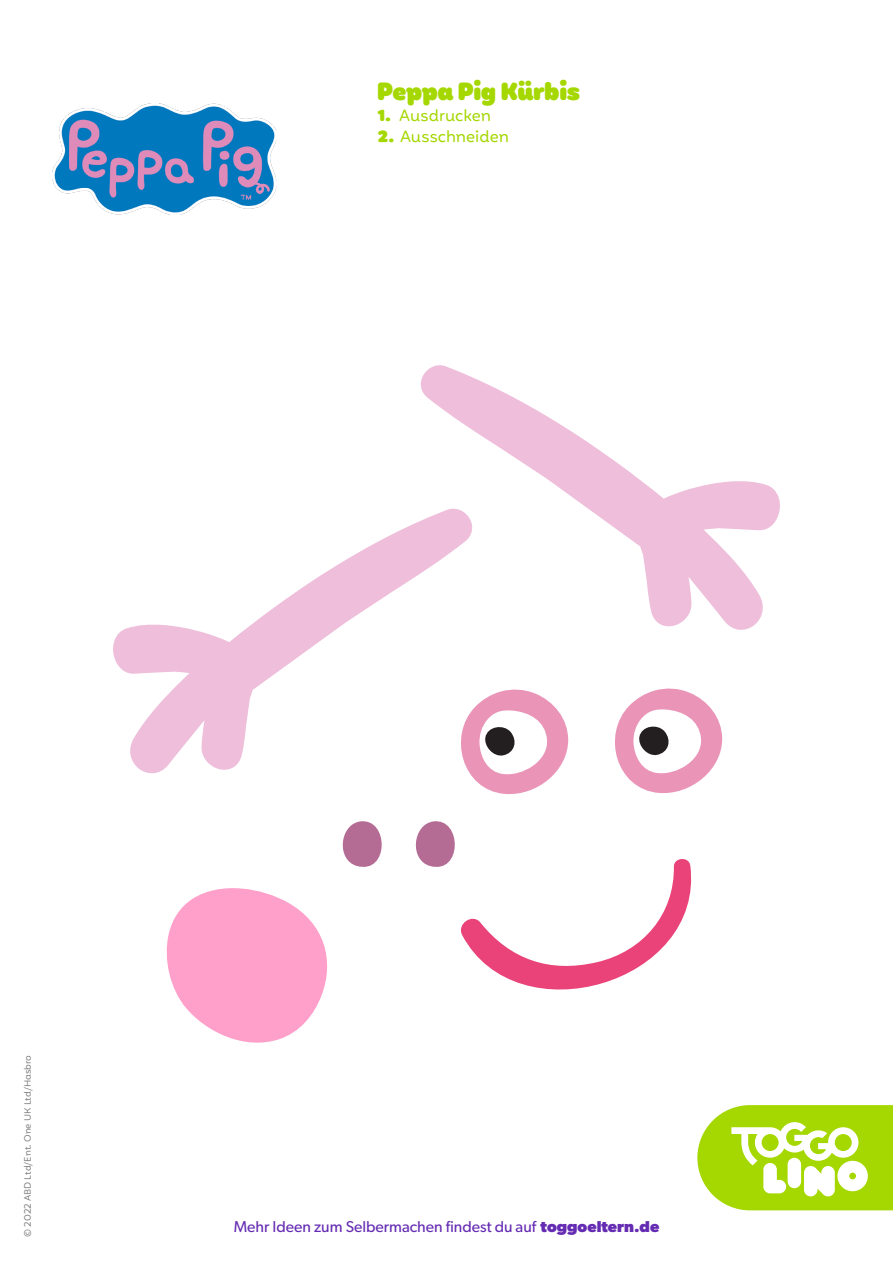
<style>
.page{position:relative;width:893px;height:1263px;background:#fff}
.page>*{position:absolute;margin:0;border:0;box-sizing:border-box;transform-origin:0 0}
.beschreibung_02{font:800 24px "Mohr Rounded Alt";letter-spacing:-.015em;color:#a5d700}
.t1{font:15.75px "Gibson";color:#652cb3}
.beschreibung_02-2{font:15.75px "Mohr Rounded Alt";letter-spacing:-.005em;color:#a5d700}
.t2{font:9px "Mohr Rounded Alt";color:#808080}
.s1{font-weight:800}
.s2{font-weight:700}
</style>
<div class="page">
<svg style="left:113px;top:521px;width:306px;height:253px"></svg>
<svg style="left:461px;top:859px;width:231px;height:131px"></svg>
<svg style="left:415px;top:821px;width:48px;height:54px"></svg>
<svg style="left:342px;top:821px;width:40px;height:46px"></svg>
<svg style="left:419px;top:365px;width:361px;height:265px"></svg>
<svg style="left:166px;top:888px;width:162px;height:155px"></svg>
<svg style="left:461px;top:689px;width:107px;height:105px"></svg>
<svg style="left:615px;top:688px;width:107px;height:105px"></svg>
<img style="left:53px;top:103px;width:223px;height:112px">
<svg style="left:697px;top:1105px;width:196px;height:105px"></svg>
<p class="beschreibung_02" style="left:377px;top:77px;width:205px">Peppa Pig Kürbis</p>
<p class="beschreibung_02-2" style="left:378px;top:106px;width:115px"><span class="s1">1.</span> Ausdrucken</p>
<p class="beschreibung_02-2" style="left:378px;top:127px;width:133px"><span class="s1">2.</span> Ausschneiden</p>
<p class="t2" style="left:23px;top:1237px;width:184px;rotate:-90deg">© 2022 ABD Ltd/Ent. One UK Ltd/Hasbro</p>
<p class="t1" style="left:234px;top:1217px;width:427px">Mehr Ideen zum Selbermachen findest du auf <span class="s2">toggoeltern.de</span></p>
</div>
